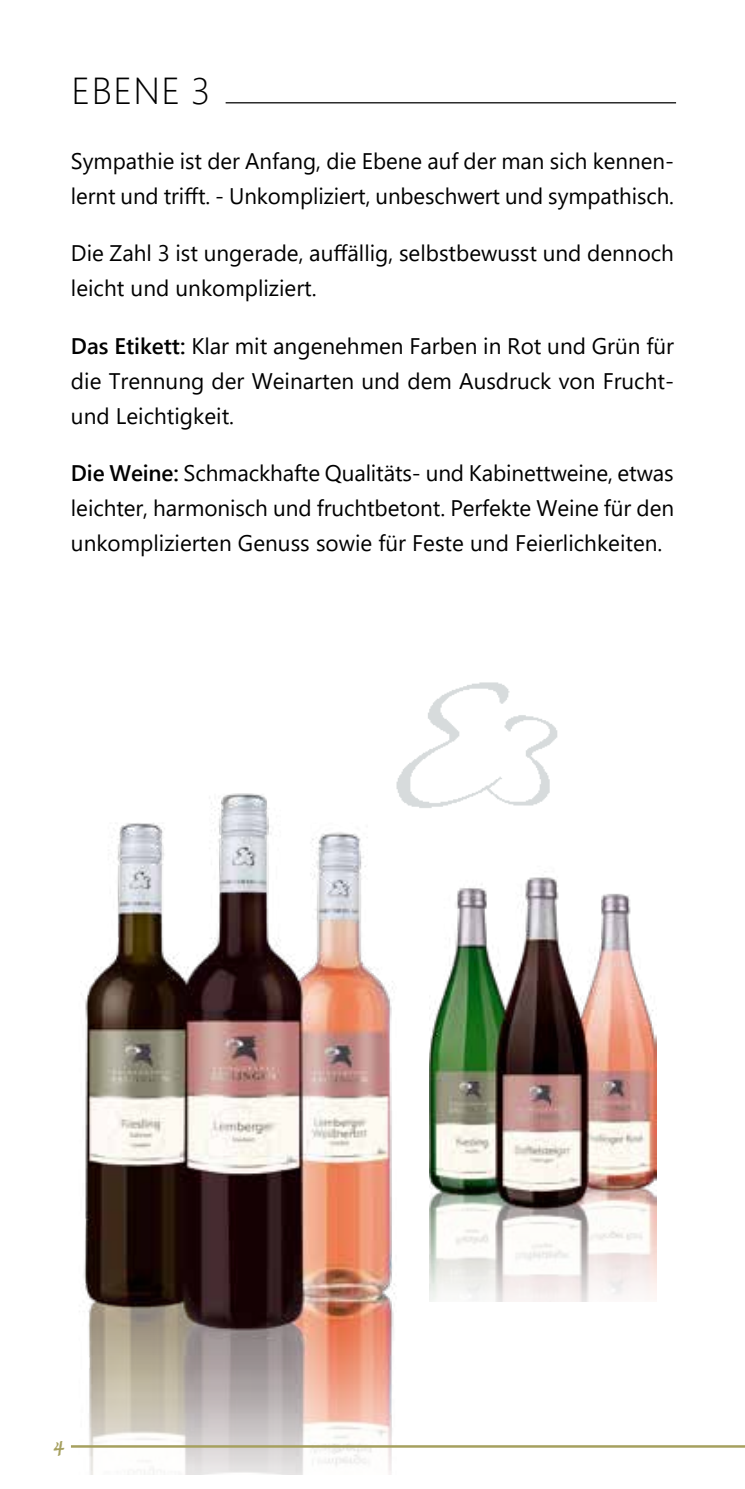
<style>
.page{position:relative;width:745px;height:1489px;background:#fff}
.page>*{position:absolute;margin:0;border:0;box-sizing:border-box;transform-origin:0 0}
.t1{font:45px "P22 Broadwindsor";color:#a6a05f}
.t2{font:300 37.5px "Segoe UI";letter-spacing:.035em;color:#000}
.t3{font:22.5px/35px "Segoe UI";color:#000}
.s1{font-weight:600}
</style>
<div class="page">
<hr style="left:225px;top:102px;width:450px;height:1px;background:#000">
<img style="left:429px;top:871px;width:227px;height:430px">
<img style="left:71px;top:793px;width:340px;height:681px">
<hr style="left:71px;top:1444px;width:673px;height:3px;background:#a6a05f">
<img style="left:340px;top:682px;width:218px;height:167px">
<h2 class="t2" style="left:72px;top:55px;width:140px">EBENE 3</h2>
<p class="t3" style="left:71px;top:141px;width:604px">Sympathie ist der Anfang, die Ebene auf der man sich kennen‑ lernt und trifft. - Unkompliziert, unbeschwert und sympathisch.</p>
<p class="t3" style="left:71px;top:234px;width:604px">Die Zahl 3 ist ungerade, auffällig, selbstbewusst und dennoch leicht und unkompliziert.</p>
<p class="t3" style="left:71px;top:326px;width:604px;text-align:justify"><span class="s1">Das Etikett:</span> Klar mit angenehmen Farben in Rot und Grün für die Trennung der Weinarten und dem Ausdruck von Frucht&shy;und Leichtigkeit.</p>
<p class="t3" style="left:71px;top:454px;width:604px;text-align:justify"><span class="s1">Die Weine:</span> Schmackhafte Qualitäts- und Kabinettweine, etwas leichter, harmonisch und fruchtbetont. Perfekte Weine für den unkomplizierten Genuss sowie für Feste und Feierlichkeiten.</p>
<h1 class="t1" style="left:53px;top:1409px;width:13px">4</h1>
</div>
